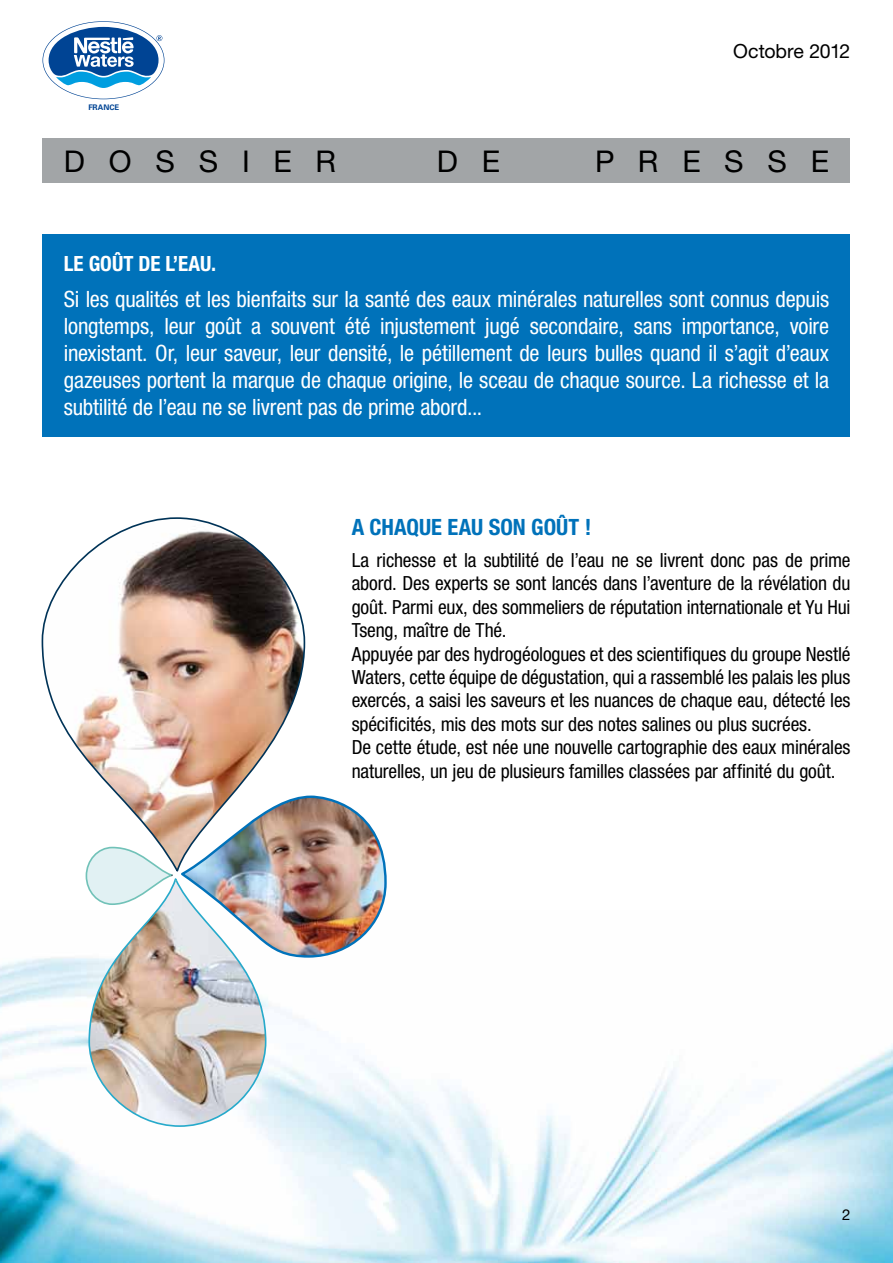
<style>
.page{position:relative;width:893px;height:1263px;background:#fff}
.page>*{position:absolute;margin:0;border:0;box-sizing:border-box;transform-origin:0 0}
.t1{font:30px "Helvetica Neue";letter-spacing:.795em;color:#000}
.t2{font:condensed 22.5px/27px "Helvetica Neue";letter-spacing:-.005em;color:#fff;text-align:justify}
.t3{font:700 condensed 22.5px "Helvetica Neue";letter-spacing:.005em;color:#0072ba}
.t4{font:700 condensed 21px "Helvetica Neue";color:#fff}
.t5{font:condensed 19.5px/23.4px "Helvetica Neue";letter-spacing:-.005em;color:#000}
.t6{font:19.5px "Helvetica Neue";letter-spacing:-.005em;color:#000}
.t7{font:15px "Helvetica Neue";color:#000}
.t8{font:700 7.65px "Univers";color:#004494}
</style>
<div class="page">
<img style="left:0;top:910px;width:893px;height:353px">
<div style="left:43px;top:138px;width:807px;height:45px;background:#a2a5a7"></div>
<svg style="left:43px;top:21px;width:121px;height:78px"></svg>
<div style="left:43px;top:234px;width:807px;height:202px;background:#0072ba"></div>
<img style="left:42px;top:518px;width:262px;height:353px;border-radius:125px">
<img style="left:182px;top:797px;width:204px;height:159px;border-radius:76px">
<img style="left:89px;top:879px;width:177px;height:247px;border-radius:85px">
<svg style="left:86px;top:847px;width:86px;height:57px;fill:#e1f1f3"></svg>
<div style="left:86px;top:847px;width:87px;height:58px;border:2px solid #71c2b8;border-radius:27px"></div>
<svg style="left:170px;top:873px;width:7px;height:9px"></svg>
<p class="t8" style="left:88px;top:103px;width:32px">FRANCE</p>
<p class="t6" style="left:733px;top:39px;width:119px">Octobre 2012</p>
<h1 class="t1" style="left:64px;top:144px;width:274px">DOSSIER</h1>
<h1 class="t1" style="left:437px;top:144px;width:65px">D E</h1>
<h1 class="t1" style="left:595px;top:144px;width:236px">PRESSE</h1>
<p class="t4" style="left:64px;top:251px;width:154px">LE GOÛT DE L’EAU.</p>
<p class="t2" style="left:64px;top:285px;width:767px">Si les qualités et les bienfaits sur la santé des eaux minérales naturelles sont connus depuis longtemps, leur goût a souvent été injustement jugé secondaire, sans importance, voire inexistant. Or, leur saveur, leur densité, le pétillement de leurs bulles quand il s’agit d’eaux gazeuses portent la marque de chaque origine, le sceau de chaque source. La richesse et la subtilité de l’eau ne se livrent pas de prime abord...</p>
<p class="t3" style="left:352px;top:513px;width:241px">A CHAQUE EAU SON GOÛT !</p>
<p class="t5" style="left:352px;top:548px;width:500px">La richesse et la subtilité de l’eau ne se livrent donc pas de prime abord. Des experts se sont lancés dans l’aventure de la révélation du goût. Parmi eux, des sommeliers de réputation internationale et Yu Hui Tseng, maître de Thé.<br>Appuyée par des hydrogéologues et des scientifiques du groupe Nestlé Waters, cette équipe de dégustation, qui a rassemblé les palais les plus exercés, a saisi les saveurs et les nuances de chaque eau, détecté les spécificités, mis des mots sur des notes salines ou plus sucrées.<br>De cette étude, est née une nouvelle cartographie des eaux minérales naturelles, un jeu de plusieurs familles classées par affinité du goût.</p>
<p class="t7" style="left:842px;top:1206px;width:10px">2</p>
</div>
